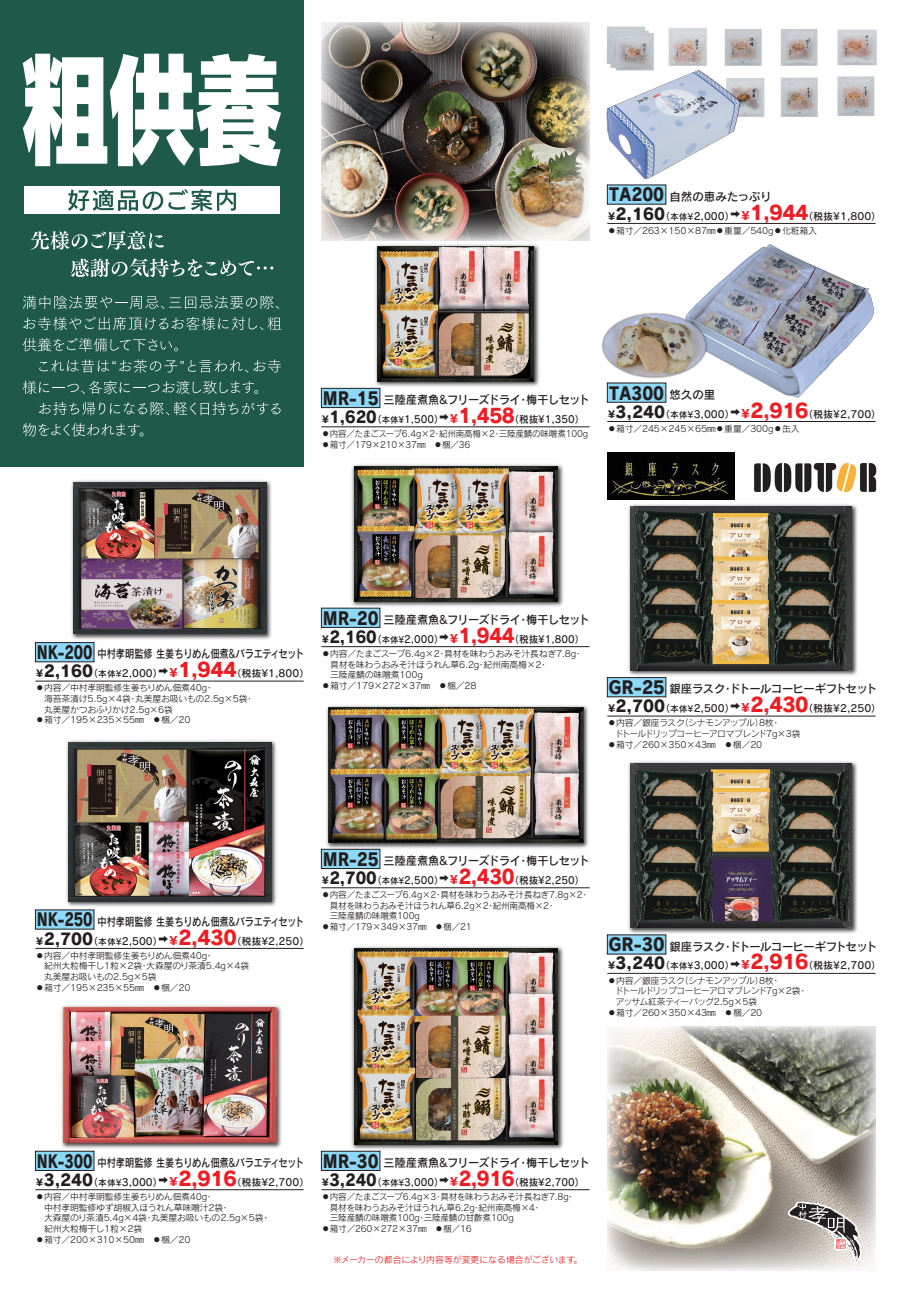
<style>
.page{position:relative;width:911px;height:1290px;background:#fff}
.page>*{position:absolute;margin:0;border:0;box-sizing:border-box;transform-origin:0 0}
.t1{font:17.5px "Rodin Pro N EB";color:#231f20;scale:.9 1}
.t2{font:11.5px "Rodin Pro N DB";letter-spacing:-.03em;color:#231f20}
.t3{font:11.5px "Rodin Pro N DB";color:#231f20;scale:.8 1}
.t4{font:11.5px "Rodin Pro N DB";letter-spacing:-.06em;color:#231f20}
.t5{font:11.5px "Rodin Pro N DB";color:#231f20}
.t6{font:10px "Rodin Pro N DB";color:#231f20}
.t7{font:10px "Rodin Pro N DB";color:#231f20;scale:.96 1}
.t8{font:8.88px/10.6px "Rodin Pro N M";letter-spacing:-.02em;color:#231f20}
.t9{font:8.88px/10.6px "Rodin Pro N M";letter-spacing:-.07em;color:#231f20}
.t10{font:8.88px "Rodin Pro N M";letter-spacing:-.02em;color:#231f20;scale:.96 1}
.t11{font:8.88px "Rodin Pro N M";color:#ee1d23}
.s1{font-family:"Rodin Pro N EB";font-size:17.5px}
.s2{font-family:"Rodin Pro N EB";font-size:9.75px}
.s3{font-family:"Rodin Pro N EB";font-size:16px}
.s4{font-size:8.75px}
.s5{font-family:"Rodin Pro N EB";font-size:11.5px;color:#ee1d23}
.s6{font-family:"Rodin Pro N EB";font-size:19.5px;color:#ee1d23}
.s7{font-family:"Rodin Pro N DB";font-size:11.5px}
</style>
<div class="page">
<div style="left:0;top:0;width:304px;height:467px;background:#1f5949"></div>
<img style="left:71px;top:480px;width:201px;height:160px">
<img style="left:74px;top:483px;width:193px;height:151px">
<img style="left:66px;top:740px;width:211px;height:170px">
<img style="left:69px;top:742px;width:202px;height:159px">
<img style="left:60px;top:1005px;width:222px;height:146px">
<img style="left:64px;top:1007px;width:212px;height:135px">
<img style="left:607px;top:26px;width:270px;height:91px">
<img style="left:689px;top:244px;width:184px;height:154px">
<img style="left:601px;top:312px;width:107px;height:66px">
<img style="left:606px;top:67px;width:142px;height:113px">
<img style="left:628px;top:504px;width:230px;height:174px">
<img style="left:630px;top:507px;width:221px;height:163px">
<img style="left:628px;top:761px;width:230px;height:175px">
<img style="left:630px;top:764px;width:221px;height:164px">
<img style="left:754px;top:462px;width:123px;height:31px">
<img style="left:607px;top:452px;width:127px;height:47px">
<img style="left:607px;top:1027px;width:268px;height:243px">
<img style="left:321px;top:22px;width:268px;height:219px">
<svg style="left:786px;top:1193px;width:77px;height:78px"></svg>
<img style="left:374px;top:244px;width:166px;height:146px">
<img style="left:378px;top:246px;width:156px;height:135px">
<img style="left:350px;top:464px;width:214px;height:146px">
<img style="left:354px;top:466px;width:203px;height:135px">
<img style="left:325px;top:705px;width:264px;height:146px">
<img style="left:328px;top:707px;width:255px;height:135px">
<img style="left:350px;top:946px;width:214px;height:206px">
<img style="left:354px;top:948px;width:203px;height:196px">
<hr style="left:607px;top:421px;width:268px;height:1px;background:#231f20">
<div style="left:607px;top:383px;width:59px;height:20px;background:#8dd7f7;border:1px solid #231f20"></div>
<hr style="left:607px;top:223px;width:268px;height:1px;background:#231f20">
<div style="left:607px;top:185px;width:59px;height:20px;background:#8dd7f7"></div>
<hr style="left:607px;top:716px;width:268px;height:1px;background:#231f20">
<div style="left:607px;top:677px;width:59px;height:20px;background:#8dd7f7;border:1px solid #231f20"></div>
<hr style="left:35px;top:948px;width:269px;height:1px;background:#231f20">
<div style="left:35px;top:909px;width:59px;height:20px;background:#8dd7f7"></div>
<hr style="left:35px;top:1189px;width:269px;height:1px;background:#231f20">
<div style="left:35px;top:1151px;width:59px;height:20px;background:#8dd7f7;border:1px solid #231f20"></div>
<hr style="left:607px;top:973px;width:268px;height:1px;background:#231f20">
<div style="left:607px;top:934px;width:59px;height:20px;background:#8dd7f7"></div>
<hr style="left:35px;top:681px;width:269px;height:1px;background:#231f20">
<div style="left:35px;top:642px;width:59px;height:20px;background:#8dd7f7;border:1px solid #231f20"></div>
<svg style="left:23px;top:54px;width:258px;height:112px"></svg>
<svg style="left:30px;top:231px;width:134px;height:19px"></svg>
<svg style="left:71px;top:258px;width:202px;height:19px"></svg>
<svg style="left:23px;top:296px;width:256px;height:13px"></svg>
<svg style="left:23px;top:317px;width:258px;height:13px"></svg>
<svg style="left:23px;top:338px;width:155px;height:14px"></svg>
<svg style="left:39px;top:359px;width:242px;height:14px"></svg>
<svg style="left:23px;top:381px;width:235px;height:13px"></svg>
<svg style="left:39px;top:402px;width:241px;height:13px"></svg>
<svg style="left:23px;top:423px;width:120px;height:13px"></svg>
<div style="left:24px;top:186px;width:256px;height:28px;background:#fff"></div>
<svg style="left:68px;top:189px;width:168px;height:22px"></svg>
<hr style="left:321px;top:646px;width:268px;height:1px;background:#231f20">
<div style="left:321px;top:608px;width:59px;height:20px;background:#8dd7f7;border:1px solid #231f20"></div>
<hr style="left:321px;top:426px;width:268px;height:1px;background:#231f20">
<div style="left:321px;top:388px;width:59px;height:20px;background:#8dd7f7;border:1px solid #231f20"></div>
<hr style="left:321px;top:887px;width:268px;height:1px;background:#231f20">
<div style="left:321px;top:849px;width:59px;height:20px;background:#8dd7f7;border:1px solid #231f20"></div>
<hr style="left:321px;top:1189px;width:268px;height:1px;background:#231f20">
<div style="left:321px;top:1151px;width:59px;height:20px;background:#8dd7f7;border:1px solid #231f20"></div>
<p class="t5" style="left:609px;top:189px;width:164px"><span class="s1">TA200</span> 自然の恵みたっぷり</p>
<p class="t6" style="left:607px;top:209px;width:276px"><span class="s2">￥</span><span class="s3">2,160</span>（<span class="s4">本体¥</span>2,000）<sup>➡</sup><span class="s5">￥</span><span class="s6">1,944</span>（税抜¥1,800）</p>
<p class="t8" style="left:607px;top:225px;width:211px">●箱寸／263×150×87㎜●重量／540g●化粧箱入</p>
<p class="t2" style="left:323px;top:392px;width:268px"><span class="s1">MR-15</span> 三陸産煮魚&amp;フリーズドライ・梅干しセット</p>
<p class="t7" style="left:321px;top:412px;width:276px"><span class="s2">￥</span><span class="s3">1,620</span>（<span class="s4">本体¥</span>1,500）<sup>➡</sup><span class="s5">￥</span><span class="s6">1,458</span>（税抜¥1,350）</p>
<p class="t10" style="left:321px;top:428px;width:279px">●内容／たまごスープ6.4g×2・紀州南高梅×2・三陸産鯖の味噌煮100g</p>
<p class="t10" style="left:321px;top:439px;width:157px">●箱寸／179×210×37㎜ ●梱／36</p>
<h1 class="t1" style="left:609px;top:381px;width:120px">TA300 <span class="s7">悠久の里</span></h1>
<p class="t6" style="left:607px;top:407px;width:276px"><span class="s2">￥</span><span class="s3">3,240</span>（<span class="s4">本体¥</span>3,000）<sup>➡</sup><span class="s5">￥</span><span class="s6">2,916</span>（税抜¥2,700）</p>
<p class="t8" style="left:607px;top:423px;width:194px">●箱寸／245×245×65㎜●重量／300g●缶入</p>
<p class="t3" style="left:37px;top:646px;width:336px"><span class="s1">NK-200</span> 中村孝明監修 生姜ちりめん佃煮&amp;バラエティセット</p>
<p class="t6" style="left:35px;top:667px;width:276px"><span class="s2">￥</span><span class="s3">2,160</span>（<span class="s4">本体¥</span>2,000）<sup>➡</sup><span class="s5">￥</span><span class="s6">1,944</span>（税抜¥1,800）</p>
<p class="t8" style="left:35px;top:682px;width:220px">●内容／中村孝明監修生姜ちりめん佃煮40g・<br>　海苔茶漬け5.5g×4袋・丸美屋お吸いもの2.5g×5袋・　丸美屋かつおふりかけ2.5g×6袋</p>
<p class="t8" style="left:35px;top:714px;width:157px">●箱寸／195×235×55㎜　●梱／20</p>
<p class="t2" style="left:323px;top:612px;width:268px"><span class="s1">MR-20</span> 三陸産煮魚&amp;フリーズドライ・梅干しセット</p>
<p class="t7" style="left:321px;top:632px;width:276px"><span class="s2">￥</span><span class="s3">2,160</span>（<span class="s4">本体¥</span>2,000）<sup>➡</sup><span class="s5">￥</span><span class="s6">1,944</span>（税抜¥1,800）</p>
<p class="t8" style="left:321px;top:648px;width:263px">●内容／たまごスープ6.4g×2・具材を味わうおみそ汁長ねぎ7.8g・　具材を味わうおみそ汁ほうれん草6.2g・紀州南高梅×2・<br>　三陸産鯖の味噌煮100g</p>
<p class="t8" style="left:321px;top:680px;width:157px">●箱寸／179×272×37㎜ ●梱／28</p>
<p class="t4" style="left:608px;top:681px;width:270px"><span class="s1">GR-25</span> 銀座ラスク・ドトールコーヒーギフトセット</p>
<p class="t6" style="left:607px;top:702px;width:276px"><span class="s2">￥</span><span class="s3">2,700</span>（<span class="s4">本体¥</span>2,500）<sup>➡</sup><span class="s5">￥</span><span class="s6">2,430</span>（税抜¥2,250）</p>
<p class="t9" style="left:607px;top:717px;width:195px">●内容／銀座ラスク（シナモンアップル）8枚・<br>　ドトールドリップコーヒーアロマブレンド7g×3袋</p>
<p class="t8" style="left:607px;top:739px;width:157px">●箱寸／260×350×43㎜ ●梱／20</p>
<p class="t3" style="left:37px;top:914px;width:336px"><span class="s1">NK-250</span> 中村孝明監修 生姜ちりめん佃煮&amp;バラエティセット</p>
<p class="t6" style="left:35px;top:934px;width:276px"><span class="s2">￥</span><span class="s3">2,700</span>（<span class="s4">本体¥</span>2,500）<sup>➡</sup><span class="s5">￥</span><span class="s6">2,430</span>（税抜¥2,250）</p>
<p class="t8" style="left:35px;top:950px;width:215px">●内容／中村孝明監修生姜ちりめん佃煮40g・<br>　紀州大粒梅干し1粒×2袋・大森屋のり茶漬5.4g×4袋　丸美屋お吸いもの2.5g×5袋</p>
<p class="t8" style="left:35px;top:981px;width:157px">●箱寸／195×235×55㎜　●梱／20</p>
<p class="t2" style="left:323px;top:853px;width:268px"><span class="s1">MR-25</span> 三陸産煮魚&amp;フリーズドライ・梅干しセット</p>
<p class="t7" style="left:321px;top:873px;width:276px"><span class="s2">￥</span><span class="s3">2,700</span>（<span class="s4">本体¥</span>2,500）<sup>➡</sup><span class="s5">￥</span><span class="s6">2,430</span>（税抜¥2,250）</p>
<p class="t8" style="left:321px;top:889px;width:269px">●内容／たまごスープ6.4g×2・具材を味わうおみそ汁長ねぎ7.8g×2・　具材を味わうおみそ汁ほうれん草6.2g×2・紀州南高梅×2・<br>　三陸産鯖の味噌煮100g</p>
<p class="t8" style="left:321px;top:921px;width:152px">●箱寸／179×349×37㎜ ●梱／21</p>
<p class="t4" style="left:608px;top:938px;width:270px"><span class="s1">GR-30</span> 銀座ラスク・ドトールコーヒーギフトセット</p>
<p class="t6" style="left:607px;top:959px;width:276px"><span class="s2">￥</span><span class="s3">3,240</span>（<span class="s4">本体¥</span>3,000）<sup>➡</sup><span class="s5">￥</span><span class="s6">2,916</span>（税抜¥2,700）</p>
<p class="t9" style="left:607px;top:975px;width:201px">●内容／銀座ラスク（シナモンアップル）8枚・<br>　ドトールドリップコーヒーアロマブレンド7g×2袋・　アッサム紅茶ティーバッグ2.5g×5袋</p>
<p class="t8" style="left:607px;top:1006px;width:157px">●箱寸／260×350×43㎜ ●梱／20</p>
<p class="t3" style="left:37px;top:1155px;width:336px"><span class="s1">NK-300</span> 中村孝明監修 生姜ちりめん佃煮&amp;バラエティセット</p>
<p class="t6" style="left:35px;top:1175px;width:276px"><span class="s2">￥</span><span class="s3">3,240</span>（<span class="s4">本体¥</span>3,000）<sup>➡</sup><span class="s5">￥</span><span class="s6">2,916</span>（税抜¥2,700）</p>
<p class="t8" style="left:35px;top:1191px;width:236px">●内容／中村孝明監修生姜ちりめん佃煮40g・<br>　中村孝明監修ゆず胡椒入ほうれん草味噌汁2袋・<br>　大森屋のり茶漬5.4g×4袋・丸美屋お吸いもの2.5g×5袋・　紀州大粒梅干し1粒×2袋</p>
<p class="t8" style="left:35px;top:1233px;width:157px">●箱寸／200×310×50㎜　●梱／20</p>
<p class="t2" style="left:323px;top:1155px;width:268px"><span class="s1">MR-30</span> 三陸産煮魚&amp;フリーズドライ・梅干しセット</p>
<p class="t7" style="left:321px;top:1175px;width:276px"><span class="s2">￥</span><span class="s3">3,240</span>（<span class="s4">本体¥</span>3,000）<sup>➡</sup><span class="s5">￥</span><span class="s6">2,916</span>（税抜¥2,700）</p>
<p class="t8" style="left:321px;top:1191px;width:255px">●内容／たまごスープ6.4g×3・具材を味わうおみそ汁長ねぎ7.8g・　具材を味わうおみそ汁ほうれん草6.2g・紀州南高梅×4・<br>　三陸産鯖の味噌煮100g・三陸産鯖の甘酢煮100g</p>
<p class="t8" style="left:321px;top:1223px;width:152px">●箱寸／260×272×37㎜ ●梱／16</p>
<p class="t11" style="left:333px;top:1254px;width:251px">※メーカーの都合により内容等が変更になる場合がございます。</p>
</div>
